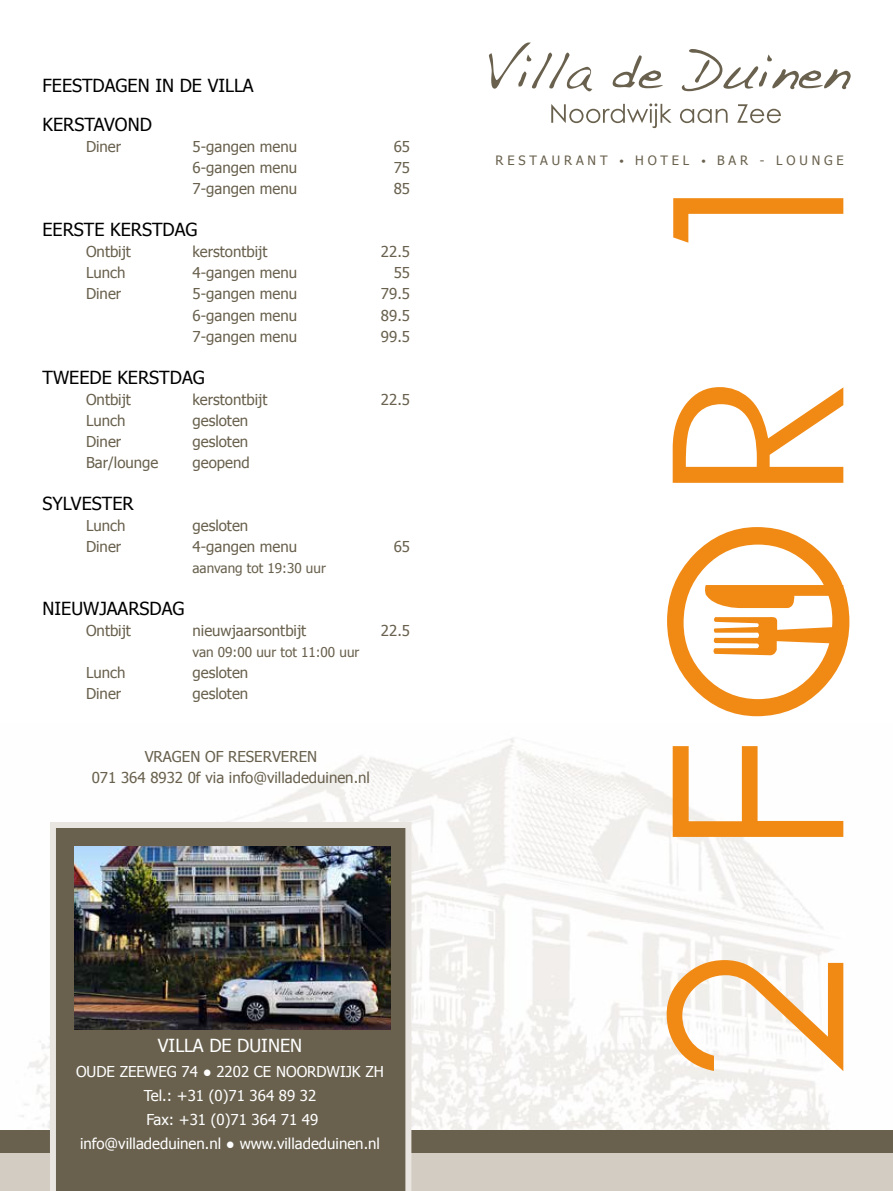
<style>
.page{position:relative;width:893px;height:1191px;background:#fff}
.page>*{position:absolute;margin:0;border:0;box-sizing:border-box;transform-origin:0 0}
.t1{font:18px/39px "Tahoma";color:#000}
.t2{font:18px "Tahoma";color:#fff}
.t3{font:15px/21px "Tahoma";color:#69614e;text-align:center}
.t4{font:15px/24px "Tahoma";color:#fff;text-align:center}
.t5{font:13.5px "Tahoma";color:#69614e}
.t6{font:12.9px "Tahoma";letter-spacing:.3em;color:#69614e}
.s1{font-family:"Georgia"}
</style>
<div class="page">
<div style="left:0;top:1152px;width:893px;height:39px;background:#d3ccc2"></div>
<div style="left:0;top:1129px;width:893px;height:23px;background:#69614e"></div>
<svg style="left:50px;top:822px;width:361px;height:369px;background:#746c5b"></svg>
<img style="left:74px;top:846px;width:316px;height:183px">
<svg style="left:489px;top:42px;width:103px;height:49px"></svg>
<svg style="left:613px;top:55px;width:50px;height:33px"></svg>
<svg style="left:682px;top:49px;width:169px;height:42px"></svg>
<svg style="left:551px;top:103px;width:121px;height:25px"></svg>
<svg style="left:680px;top:109px;width:48px;height:14px"></svg>
<svg style="left:737px;top:104px;width:44px;height:19px"></svg>
<svg style="left:667px;top:960px;width:176px;height:111px"></svg>
<svg style="left:673px;top:746px;width:170px;height:91px"></svg>
<svg style="left:673px;top:387px;width:170px;height:96px"></svg>
<svg style="left:673px;top:198px;width:170px;height:45px"></svg>
<svg style="left:667px;top:527px;width:182px;height:189px"></svg>
<p class="t1" style="left:43px;top:66px;width:212px">FEESTDAGEN IN DE VILLA<br>KERSTAVOND</p>
<p class="t3" style="left:86px;top:136px;width:37px">Diner</p>
<p class="t3" style="left:193px;top:136px;width:106px">5-gangen menu</p>
<p class="t3" style="left:394px;top:136px;width:18px">65</p>
<p class="t3" style="left:193px;top:157px;width:106px">6-gangen menu</p>
<p class="t3" style="left:394px;top:157px;width:18px">75</p>
<p class="t3" style="left:193px;top:178px;width:106px">7-gangen menu</p>
<p class="t3" style="left:394px;top:178px;width:18px">85</p>
<p class="t1" style="left:43px;top:210px;width:157px">EERSTE KERSTDAG</p>
<p class="t3" style="left:86px;top:241px;width:46px">Ontbijt</p>
<p class="t3" style="left:193px;top:241px;width:76px">kerstontbijt</p>
<p class="t3" style="left:381px;top:241px;width:31px">22.5</p>
<p class="t3" style="left:86px;top:262px;width:41px">Lunch</p>
<p class="t3" style="left:193px;top:262px;width:106px">4-gangen menu</p>
<p class="t3" style="left:394px;top:262px;width:18px">55</p>
<p class="t3" style="left:86px;top:283px;width:37px">Diner</p>
<p class="t3" style="left:193px;top:283px;width:106px">5-gangen menu</p>
<p class="t3" style="left:381px;top:283px;width:31px">79.5</p>
<p class="t3" style="left:193px;top:304px;width:106px">6-gangen menu</p>
<p class="t3" style="left:381px;top:304px;width:31px">89.5</p>
<p class="t3" style="left:193px;top:325px;width:106px">7-gangen menu</p>
<p class="t3" style="left:381px;top:325px;width:31px">99.5</p>
<p class="t1" style="left:43px;top:357px;width:164px">TWEEDE KERSTDAG</p>
<p class="t3" style="left:86px;top:388px;width:46px">Ontbijt</p>
<p class="t3" style="left:193px;top:388px;width:76px">kerstontbijt</p>
<p class="t3" style="left:381px;top:388px;width:31px">22.5</p>
<p class="t3" style="left:86px;top:409px;width:41px">Lunch</p>
<p class="t3" style="left:193px;top:409px;width:57px">gesloten</p>
<p class="t3" style="left:86px;top:430px;width:37px">Diner</p>
<p class="t3" style="left:193px;top:430px;width:57px">gesloten</p>
<p class="t3" style="left:86px;top:451px;width:74px">Bar/lounge</p>
<p class="t3" style="left:193px;top:451px;width:59px">geopend</p>
<p class="t1" style="left:43px;top:483px;width:93px">SYLVESTER</p>
<p class="t3" style="left:86px;top:514px;width:41px">Lunch</p>
<p class="t3" style="left:193px;top:514px;width:57px">gesloten</p>
<p class="t3" style="left:86px;top:535px;width:37px">Diner</p>
<p class="t3" style="left:193px;top:535px;width:106px">4-gangen menu</p>
<p class="t3" style="left:394px;top:535px;width:18px">65</p>
<p class="t5" style="left:193px;top:558px;width:135px">aanvang tot 19:30 uur</p>
<p class="t1" style="left:43px;top:588px;width:144px">NIEUWJAARSDAG</p>
<p class="t3" style="left:86px;top:619px;width:46px">Ontbijt</p>
<p class="t3" style="left:193px;top:619px;width:115px">nieuwjaarsontbijt</p>
<p class="t3" style="left:381px;top:619px;width:31px">22.5</p>
<p class="t5" style="left:193px;top:642px;width:168px">van 09:00 uur tot 11:00 uur</p>
<p class="t3" style="left:86px;top:661px;width:41px">Lunch</p>
<p class="t3" style="left:193px;top:661px;width:57px">gesloten</p>
<p class="t3" style="left:86px;top:682px;width:37px">Diner</p>
<p class="t3" style="left:193px;top:682px;width:57px">gesloten</p>
<p class="t3" style="left:92px;top:745px;width:280px">VRAGEN OF RESERVEREN<br>071 364 8932 0f via info@villadeduinen.nl</p>
<p class="t6" style="left:496px;top:152px;width:350px">RESTAURANT <span class="s1">•</span> HOTEL <span class="s1">•</span> BAR - LOUNGE</p>
<p class="t2" style="left:158px;top:1033px;width:146px">VILLA DE DUINEN</p>
<p class="t4" style="left:76px;top:1058px;width:309px">OUDE ZEEWEG 74 ● 2202 CE NOORDWIJK ZH<br>Tel.: +31 (0)71 364 89 32<br>Fax: +31 (0)71 364 71 49 info@villadeduinen.nl ● www.villadeduinen.nl</p>
</div>
